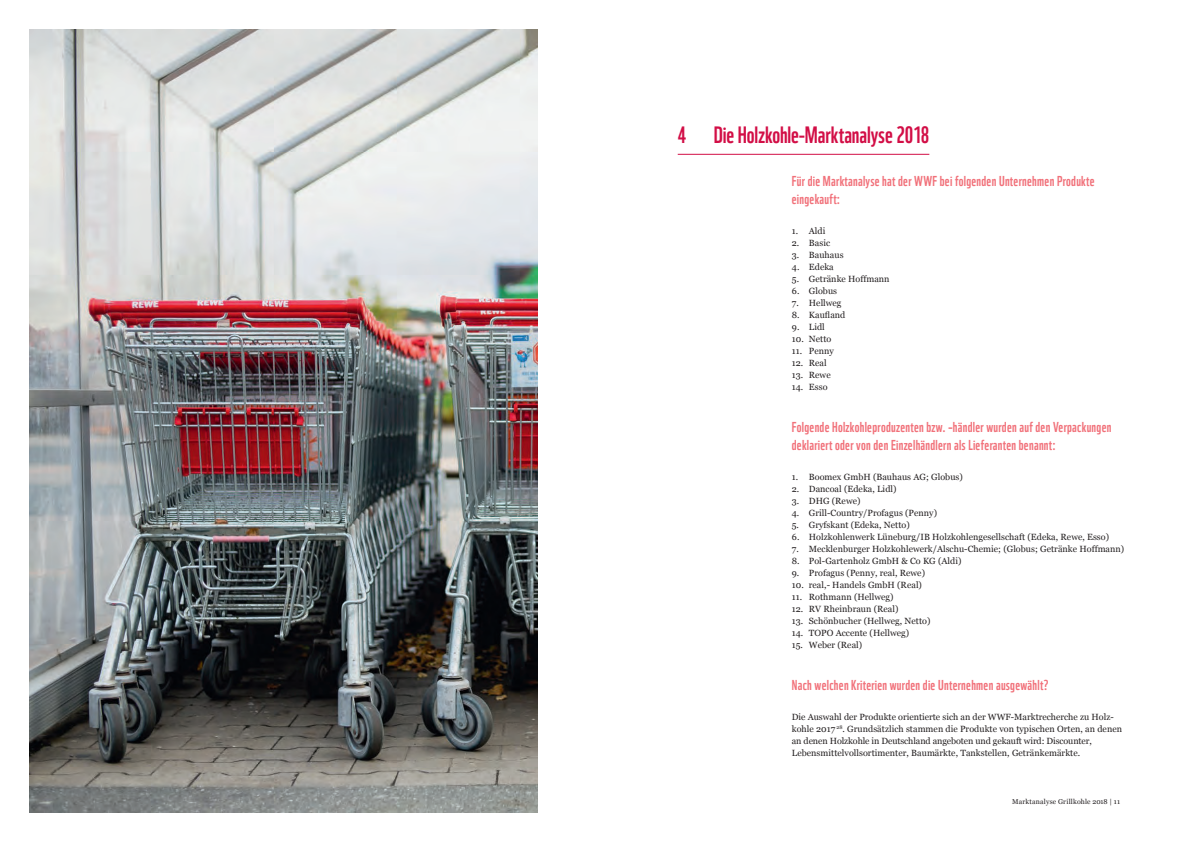
<style>
.page{position:relative;width:1191px;height:842px;background:#fff}
.page>*{position:absolute;margin:0;border:0;box-sizing:border-box;transform-origin:0 0}
.t1{font:23px "WWF";letter-spacing:-.005em;color:#d20e46}
.t2{font:14px/18px "WWF";letter-spacing:.02em;color:#f17079}
.t3{font:9px/12px "Georgia";letter-spacing:.005em;color:#231f20}
.t4{font:7px "Georgia";letter-spacing:.02em;color:#231f20}
</style>
<div class="page">
<hr style="left:677px;top:154px;width:252px;height:1px;background:#d20e46">
<img style="left:30px;top:30px;width:507px;height:782px">
<h1 class="t1" style="left:677px;top:116px;width:253px">4 Die Holzkohle-Marktanalyse 2018</h1>
<h2 class="t2" style="left:792px;top:170px;width:304px">Für die Marktanalyse hat der WWF bei folgenden Unternehmen Produkte eingekauft:</h2>
<p class="t3" style="left:792px;top:225px;width:35px">1. Aldi</p>
<p class="t3" style="left:792px;top:237px;width:40px">2. Basic</p>
<p class="t3" style="left:792px;top:249px;width:53px">3. Bauhaus</p>
<p class="t3" style="left:792px;top:261px;width:43px">4. Edeka</p>
<p class="t3" style="left:792px;top:273px;width:99px">5. Getränke Hoffmann</p>
<p class="t3" style="left:792px;top:285px;width:47px">6. Globus</p>
<p class="t3" style="left:792px;top:297px;width:51px">7. Hellweg</p>
<p class="t3" style="left:792px;top:309px;width:55px">8. Kaufland</p>
<p class="t3" style="left:792px;top:321px;width:34px">9. Lidl</p>
<p class="t3" style="left:792px;top:333px;width:41px">10. Netto</p>
<p class="t3" style="left:792px;top:345px;width:44px">11. Penny</p>
<p class="t3" style="left:792px;top:357px;width:36px">12. Real</p>
<p class="t3" style="left:792px;top:369px;width:40px">13. Rewe</p>
<p class="t3" style="left:792px;top:381px;width:37px">14. Esso</p>
<h2 class="t2" style="left:792px;top:416px;width:321px">Folgende Holzkohleproduzenten bzw. –händler wurden auf den Verpackungen deklariert oder von den Einzelhändlern als Lieferanten benannt:</h2>
<p class="t3" style="left:792px;top:471px;width:172px">1. Boomex GmbH (Bauhaus AG; Globus)</p>
<p class="t3" style="left:792px;top:483px;width:106px">2. Dancoal (Edeka, Lidl)</p>
<p class="t3" style="left:792px;top:495px;width:70px">3. DHG (Rewe)</p>
<p class="t3" style="left:792px;top:507px;width:147px">4. Grill-Country/Profagus (Penny)</p>
<p class="t3" style="left:792px;top:519px;width:119px">5. Gryfskant (Edeka, Netto)</p>
<p class="t3" style="left:792px;top:531px;width:319px">6. Holzkohlenwerk Lüneburg/IB Holzkohlengesellschaft (Edeka, Rewe, Esso)</p>
<p class="t3" style="left:792px;top:543px;width:334px">7. Mecklenburger Holzkohlewerk/Alschu-Chemie; (Globus; Getränke Hoffmann)</p>
<p class="t3" style="left:792px;top:555px;width:171px">8. Pol-Gartenholz GmbH &amp; Co KG (Aldi)</p>
<p class="t3" style="left:792px;top:567px;width:135px">9. Profagus (Penny, real, Rewe)</p>
<p class="t3" style="left:792px;top:579px;width:132px">10. real,- Handels GmbH (Real)</p>
<p class="t3" style="left:792px;top:591px;width:103px">11. Rothmann (Hellweg)</p>
<p class="t3" style="left:792px;top:603px;width:108px">12. RV Rheinbraun (Real)</p>
<p class="t3" style="left:792px;top:615px;width:140px">13. Schönbucher (Hellweg, Netto)</p>
<p class="t3" style="left:792px;top:627px;width:119px">14. TOPO Accente (Hellweg)</p>
<p class="t3" style="left:792px;top:639px;width:72px">15. Weber (Real)</p>
<h2 class="t2" style="left:792px;top:674px;width:258px">Nach welchen Kriterien wurden die Unternehmen ausgewählt?</h2>
<p class="t3" style="left:792px;top:711px;width:332px">Die Auswahl der Produkte orientierte sich an der WWF-Marktrecherche zu Holz&shy;kohle 2017 <sup>28</sup>. Grundsätzlich stammen die Produkte von typischen Orten, an denen an denen Holzkohle in Deutschland angeboten und gekauft wird: Discounter, Lebensmittelvollsortimenter, Baumärkte, Tankstellen, Getränkemärkte.</p>
<p class="t4" style="left:1012px;top:797px;width:109px">Marktanalyse Grillkohle 2018 | 11</p>
</div>
